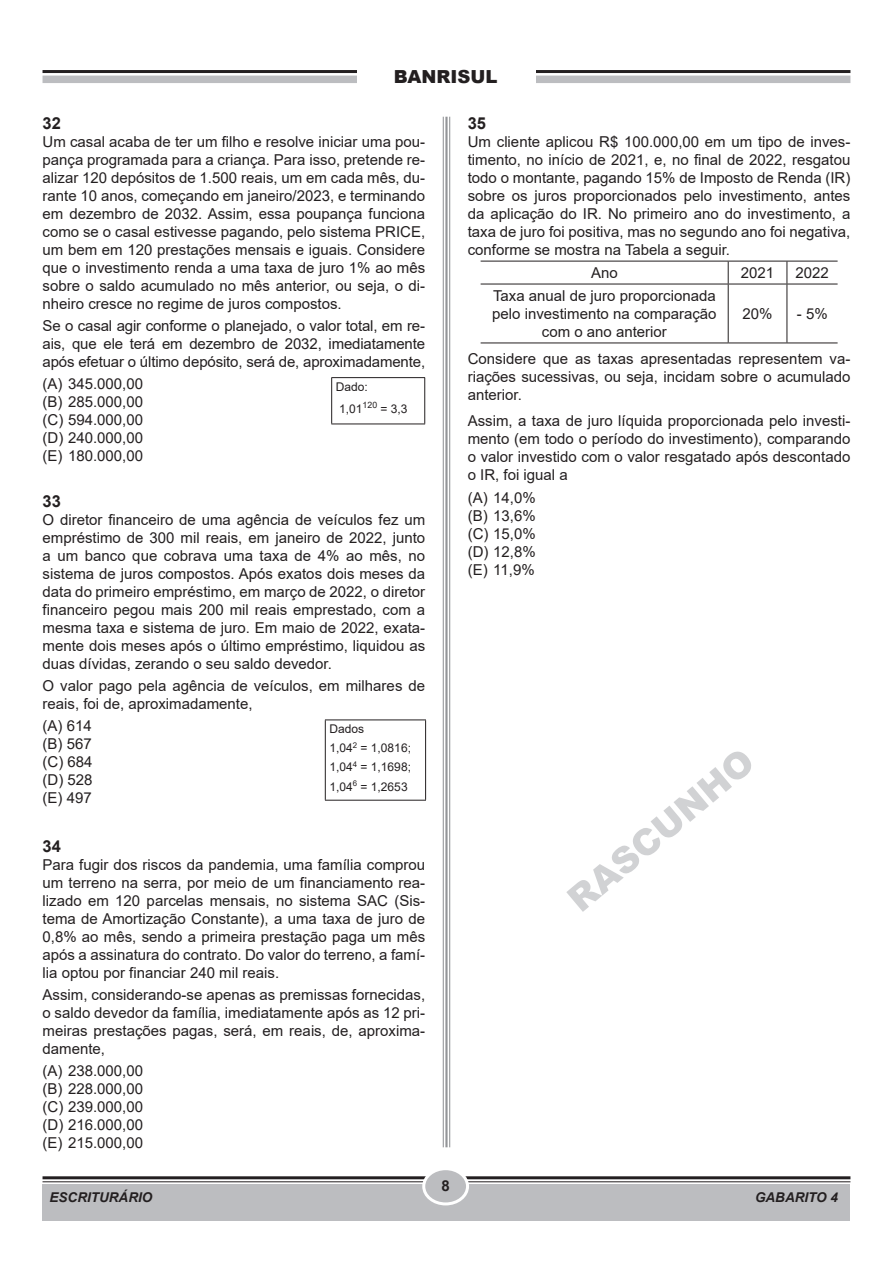
<style>
.page{position:relative;width:893px;height:1263px;background:#fff}
.page>*{position:absolute;margin:0;border:0;box-sizing:border-box;transform-origin:0 0}
.RASCUNHO_GRANDE{font:900 36px "Arial";color:#d1d2d4}
.t1{font:900 18px "Arial";color:#231f20}
.NÚMERO{font:700 16.5px "Arial";color:#231f20}
.TEXTO{font:15px/18px "Arial";color:#231f20;text-align:justify}
.PERGUNTA{font:15px/18px "Arial";color:#231f20;text-align:justify}
.OPÇÕES{font:15px "Arial";color:#231f20}
.OPÇÃO_A{font:15px "Arial";color:#231f20}
.t2{font:700 15px "Arial";color:#231f20}
.t3{font:italic 700 13.5px "Arial";color:#231f20}
.RODAPÉ{font:12px "Arial";color:#231f20}
</style>
<div class="page">
<hr style="left:43px;top:1176px;width:807px;height:3px;background:#231f20">
<hr style="left:43px;top:1181px;width:807px;height:1px;background:#231f20">
<div style="left:43px;top:1184px;width:807px;height:36px;background:#bcbdc0"></div>
<div style="left:424px;top:1169px;width:43px;height:35px;background:#bcbdc0;border-radius:50%"></div>
<div style="left:422px;top:1167px;width:47px;height:38px;border:3px solid #fff;border-radius:50%"></div>
<hr style="left:449px;top:117px;width:1px;height:1030px;background:#939598">
<hr style="left:445px;top:117px;width:3px;height:1030px;background:#939598">
<hr style="left:443px;top:117px;width:1px;height:1030px;background:#939598">
<hr style="left:43px;top:70px;width:807px;height:3px;background:#231f20">
<div style="left:43px;top:76px;width:807px;height:7px;background:#bcbdc0"></div>
<div style="left:357px;top:43px;width:178px;height:60px;background:#fff"></div>
<hr style="left:331px;top:377px;width:94px;height:1px;background:#231f20">
<hr style="left:331px;top:378px;width:1px;height:46px;background:#231f20">
<hr style="left:424px;top:378px;width:1px;height:46px;background:#231f20">
<hr style="left:331px;top:424px;width:94px;height:1px;background:#231f20">
<hr style="left:325px;top:719px;width:101px;height:1px;background:#231f20">
<hr style="left:325px;top:720px;width:1px;height:80px;background:#231f20">
<hr style="left:425px;top:720px;width:1px;height:80px;background:#231f20">
<hr style="left:325px;top:800px;width:101px;height:1px;background:#231f20">
<hr style="left:481px;top:261px;width:247px;height:1px;background:#231f20">
<hr style="left:728px;top:261px;width:59px;height:1px;background:#231f20">
<svg style="left:728px;top:261px;width:1px;height:23px"></svg>
<hr style="left:787px;top:261px;width:51px;height:1px;background:#231f20">
<svg style="left:787px;top:261px;width:1px;height:23px"></svg>
<hr style="left:481px;top:284px;width:247px;height:1px;background:#231f20">
<hr style="left:728px;top:284px;width:59px;height:1px;background:#231f20">
<hr style="left:728px;top:284px;width:1px;height:59px;background:#231f20">
<hr style="left:787px;top:284px;width:51px;height:1px;background:#231f20">
<hr style="left:787px;top:284px;width:1px;height:59px;background:#231f20">
<hr style="left:481px;top:343px;width:247px;height:1px;background:#231f20">
<hr style="left:728px;top:343px;width:59px;height:1px;background:#231f20">
<hr style="left:787px;top:343px;width:51px;height:1px;background:#231f20">
<p class="t1" style="left:394px;top:63px;width:105px">BANRISUL</p>
<p class="NÚMERO" style="left:43px;top:111px;width:20px">32</p>
<p class="TEXTO" style="left:43px;top:132px;width:384px">Um casal acaba de ter um filho e resolve iniciar uma pou&shy;pança programada para a criança. Para isso, pretende re&shy;alizar 120 depósitos de 1.500 reais, um em cada mês, du&shy;rante 10 anos, começando em janeiro/2023, e terminando em dezembro de 2032. Assim, essa poupança funciona como se o casal estivesse pagando, pelo sistema PRICE, um bem em 120 prestações mensais e iguais. Considere que o investimento renda a uma taxa de juro 1% ao mês sobre o saldo acumulado no mês anterior, ou seja, o di&shy;nheiro cresce no regime de juros compostos.</p>
<p class="PERGUNTA" style="left:43px;top:317px;width:384px">Se o casal agir conforme o planejado, o valor total, em re&shy;ais, que ele terá em dezembro de 2032, imediatamente após efetuar o último depósito, será de, aproximadamente,</p>
<p class="OPÇÕES" style="left:43px;top:373px;width:102px">(A) 345.000,00</p>
<p class="OPÇÕES" style="left:43px;top:391px;width:102px">(B) 285.000,00</p>
<p class="OPÇÕES" style="left:43px;top:409px;width:102px">(C) 594.000,00</p>
<p class="OPÇÕES" style="left:43px;top:427px;width:102px">(D) 240.000,00</p>
<p class="OPÇÃO_A" style="left:43px;top:445px;width:102px">(E) 180.000,00</p>
<p class="RODAPÉ" style="left:336px;top:378px;width:34px">Dado:</p>
<p class="RODAPÉ" style="left:339px;top:400px;width:70px">1,01<sup>120</sup> = 3,3</p>
<p class="NÚMERO" style="left:43px;top:490px;width:20px">33</p>
<p class="TEXTO" style="left:43px;top:511px;width:384px">O diretor financeiro de uma agência de veículos fez um empréstimo de 300 mil reais, em janeiro de 2022, junto a um banco que cobrava uma taxa de 4% ao mês, no sistema de juros compostos. Após exatos dois meses da data do primeiro empréstimo, em março de 2022, o diretor financeiro pegou mais 200 mil reais emprestado, com a mesma taxa e sistema de juro. Em maio de 2022, exata&shy;mente dois meses após o último empréstimo, liquidou as duas dívidas, zerando o seu saldo devedor.</p>
<p class="PERGUNTA" style="left:43px;top:677px;width:384px">O valor pago pela agência de veículos, em milhares de reais, foi de, aproximadamente,</p>
<p class="TEXTO" style="left:43px;top:716px;width:51px">(A) 614</p>
<p class="TEXTO" style="left:43px;top:734px;width:51px">(B) 567</p>
<p class="TEXTO" style="left:43px;top:752px;width:52px">(C) 684</p>
<p class="TEXTO" style="left:43px;top:770px;width:52px">(D) 528</p>
<p class="TEXTO" style="left:43px;top:788px;width:51px">(E) 497</p>
<p class="RODAPÉ" style="left:330px;top:720px;width:36px">Dados</p>
<p class="RODAPÉ" style="left:330px;top:740px;width:83px">1,04<sup>2</sup> = 1,0816;</p>
<p class="RODAPÉ" style="left:330px;top:759px;width:83px">1,04<sup>4</sup> = 1,1698;</p>
<p class="RODAPÉ" style="left:330px;top:778px;width:80px">1,04<sup>6</sup> = 1,2653</p>
<p class="NÚMERO" style="left:43px;top:834px;width:20px">34</p>
<p class="TEXTO" style="left:43px;top:855px;width:384px">Para fugir dos riscos da pandemia, uma família comprou um terreno na serra, por meio de um financiamento rea&shy;lizado em 120 parcelas mensais, no sistema SAC (Sis&shy;tema de Amortização Constante), a uma taxa de juro de 0,8% ao mês, sendo a primeira prestação paga um mês após a assinatura do contrato. Do valor do terreno, a famí&shy;lia optou por financiar 240 mil reais.</p>
<p class="PERGUNTA" style="left:43px;top:986px;width:384px">Assim, considerando-se apenas as premissas fornecidas, o saldo devedor da família, imediatamente após as 12 pri&shy;meiras prestações pagas, será, em reais, de, aproxima&shy;damente,</p>
<p class="OPÇÕES" style="left:43px;top:1061px;width:102px">(A) 238.000,00</p>
<p class="OPÇÕES" style="left:43px;top:1079px;width:102px">(B) 228.000,00</p>
<p class="OPÇÕES" style="left:43px;top:1097px;width:102px">(C) 239.000,00</p>
<p class="OPÇÕES" style="left:43px;top:1115px;width:102px">(D) 216.000,00</p>
<p class="OPÇÃO_A" style="left:43px;top:1133px;width:102px">(E) 215.000,00</p>
<p class="t3" style="left:50px;top:1188px;width:104px">ESCRITURÁRIO</p>
<p class="t2" style="left:441px;top:1175px;width:10px">8</p>
<p class="NÚMERO" style="left:468px;top:111px;width:20px">35</p>
<p class="TEXTO" style="left:468px;top:132px;width:384px">Um cliente aplicou R$ 100.000,00 em um tipo de inves&shy;timento, no início de 2021, e, no final de 2022, resgatou todo o montante, pagando 15% de Imposto de Renda (IR) sobre os juros proporcionados pelo investimento, antes da aplicação do IR. No primeiro ano do investimento, a taxa de juro foi positiva, mas no segundo ano foi negativa, conforme se mostra na Tabela a seguir.</p>
<p class="OPÇÕES" style="left:591px;top:262px;width:28px">Ano</p>
<p class="OPÇÕES" style="left:741px;top:262px;width:35px">2021</p>
<p class="OPÇÕES" style="left:796px;top:262px;width:35px">2022</p>
<p class="TEXTO" style="left:492px;top:287px;width:226px;text-align:center">Taxa anual de juro proporcionada pelo investimento na comparação com o ano anterior</p>
<p class="TEXTO" style="left:743px;top:305px;width:32px">20%</p>
<p class="TEXTO" style="left:797px;top:305px;width:32px">- 5%</p>
<p class="TEXTO" style="left:468px;top:349px;width:384px">Considere que as taxas apresentadas representem va&shy;riações sucessivas, ou seja, incidam sobre o acumulado anterior.</p>
<p class="PERGUNTA" style="left:468px;top:412px;width:384px">Assim, a taxa de juro líquida proporcionada pelo investi&shy;mento (em todo o período do investimento), comparando o valor investido com o valor resgatado após descontado o IR, foi igual a</p>
<p class="OPÇÕES" style="left:468px;top:487px;width:70px">(A) 14,0%</p>
<p class="OPÇÕES" style="left:468px;top:505px;width:70px">(B) 13,6%</p>
<p class="OPÇÕES" style="left:468px;top:523px;width:70px">(C) 15,0%</p>
<p class="OPÇÕES" style="left:468px;top:541px;width:70px">(D) 12,8%</p>
<p class="OPÇÃO_A" style="left:468px;top:559px;width:68px">(E) 11,9%</p>
<p class="RASCUNHO_GRANDE" style="left:556px;top:884px;width:231px;rotate:-40deg">RASCUNHO</p>
<p class="t3" style="left:755px;top:1188px;width:85px">GABARITO 4</p>
</div>
